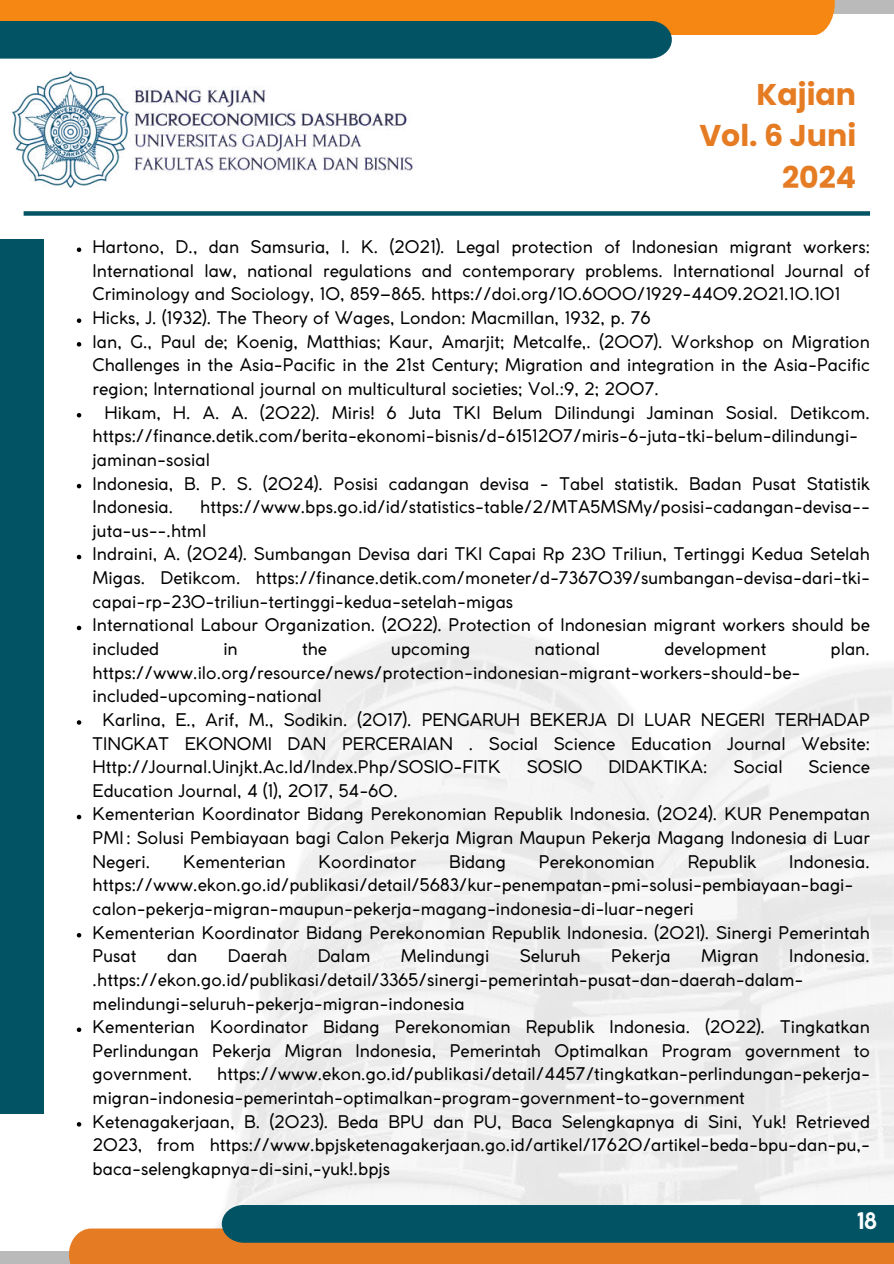
<style>
.page{position:relative;width:894px;height:1264px;background:#fff}
.page>*{position:absolute;margin:0;border:0;box-sizing:border-box;transform-origin:0 0}
.t1{font:700 30px/41.7px "Poppins";color:#e57c23;text-align:right}
.t2{font:700 22.5px "Coco Gothic";color:#fff}
.t3{font:17.25px/23.7px "Coco Gothic";color:#000}
</style>
<div class="page">
<img style="left:79px;top:623px;width:814px;height:605px">
<div style="left:0;top:1250px;width:893px;height:13px;background:#bababa"></div>
<div style="left:0;top:0;width:893px;height:14px;background:#bababa"></div>
<div style="left:69px;top:1228px;width:824px;height:35px;background:#e57c23"></div>
<div style="left:0;top:0;width:834px;height:35px;background:#f68712"></div>
<div style="left:222px;top:1204px;width:671px;height:38px;background:#025464"></div>
<div style="left:0;top:21px;width:671px;height:38px;background:#025464"></div>
<div style="left:0;top:239px;width:44px;height:874px;background:#025464"></div>
<img style="left:11px;top:21px;width:406px;height:195px">
<div style="left:24px;top:211px;width:845px;height:5px;background:#025464"></div>
<svg style="left:77px;top:247px;width:4px;height:5px"></svg>
<svg style="left:77px;top:318px;width:4px;height:5px"></svg>
<svg style="left:77px;top:342px;width:4px;height:4px"></svg>
<svg style="left:77px;top:413px;width:4px;height:4px"></svg>
<svg style="left:77px;top:484px;width:4px;height:4px"></svg>
<svg style="left:77px;top:555px;width:4px;height:4px"></svg>
<svg style="left:77px;top:625px;width:4px;height:5px"></svg>
<svg style="left:77px;top:720px;width:4px;height:4px"></svg>
<svg style="left:77px;top:814px;width:4px;height:5px"></svg>
<svg style="left:77px;top:933px;width:4px;height:4px"></svg>
<svg style="left:77px;top:1027px;width:4px;height:5px"></svg>
<svg style="left:77px;top:1122px;width:4px;height:4px"></svg>
<h1 class="t1" style="left:699px;top:73px;width:158px">Kajian<br>Vol. 6 Juni<br>2024</h1>
<p class="t3" style="left:93px;top:236px;width:778px">Hartono, D., dan Samsuria, I. K. (2021). Legal protection of Indonesian migrant workers:<br>International law, national regulations and contemporary problems. International Journal of Criminology and Sociology, 10, 859–865. https://doi.org/10.6000/1929-4409.2021.10.101<br>Hicks, J. (1932). The Theory of Wages, London: Macmillan, 1932, p. 76<br>Ian, G., Paul de; Koenig, Matthias; Kaur, Amarjit; Metcalfe,. (2007). Workshop on Migration Challenges in the Asia-Pacific in the 21st Century; Migration and integration in the Asia-Pacific region; International journal on multicultural societies; Vol.:9, 2; 2007.</p>
<p class="t3" style="left:93px;top:402px;width:778px;text-indent:12px">Hikam, H. A. A. (2022). Miris! 6 Juta TKI Belum Dilindungi Jaminan Sosial. Detikcom. https://finance.detik.com/berita-ekonomi-bisnis/d-6151207/miris-6-juta-tki-belum-dilindungi&shy;jaminan-sosial<br>Indonesia, B. P. S. (2024). Posisi cadangan devisa - Tabel statistik. Badan Pusat Statistik Indonesia.</p>
<p class="t3" style="left:93px;top:496px;width:778px;text-indent:107px">https://www.bps.go.id/id/statistics-table/2/MTA5MSMy/posisi-cadangan-devisa-- juta-us--.html<br>Indraini, A. (2024). Sumbangan Devisa dari TKI Capai Rp 230 Triliun, Tertinggi Kedua Setelah Migas. Detikcom. https://finance.detik.com/moneter/d-7367039/sumbangan-devisa-dari-tki&shy;capai-rp-230-triliun-tertinggi-kedua-setelah-migas<br>International Labour Organization. (2022). Protection of Indonesian migrant workers should be included</p>
<p class="t3" style="left:223px;top:638px;width:16px">in</p>
<p class="t3" style="left:302px;top:638px;width:27px">the</p>
<p class="t3" style="left:391px;top:638px;width:81px">upcoming</p>
<p class="t3" style="left:534px;top:638px;width:67px">national</p>
<p class="t3" style="left:664px;top:638px;width:103px">development</p>
<p class="t3" style="left:830px;top:638px;width:41px">plan.</p>
<p class="t3" style="left:93px;top:662px;width:709px">https://www.ilo.org/resource/news/protection-indonesian-migrant-workers-should-be-</p>
<p class="t3" style="left:93px;top:685px;width:231px">included-upcoming-national</p>
<p class="t3" style="left:102px;top:709px;width:768px">Karlina, E., Arif, M., Sodikin. (2017). PENGARUH BEKERJA DI LUAR NEGERI TERHADAP</p>
<p class="t3" style="left:93px;top:733px;width:778px">TINGKAT EKONOMI DAN PERCERAIAN . Social Science Education Journal Website:</p>
<p class="t3" style="left:93px;top:756px;width:409px">Http://Journal.Uinjkt.Ac.Id/Index.Php/SOSIO-FITK</p>
<p class="t3" style="left:526px;top:756px;width:57px">SOSIO</p>
<p class="t3" style="left:608px;top:756px;width:101px">DIDAKTIKA:</p>
<p class="t3" style="left:733px;top:756px;width:51px">Social</p>
<p class="t3" style="left:808px;top:756px;width:63px">Science</p>
<p class="t3" style="left:93px;top:780px;width:778px">Education Journal, 4 (1), 2017, 54-60.<br>Kementerian Koordinator Bidang Perekonomian Republik Indonesia. (2024). KUR Penempatan PMI : Solusi Pembiayaan bagi Calon Pekerja Migran Maupun Pekerja Magang Indonesia di Luar Negeri.</p>
<p class="t3" style="left:93px;top:851px;width:778px;text-indent:696px">Indonesia. https://www.ekon.go.id/publikasi/detail/5683/kur-penempatan-pmi-solusi-pembiayaan-bagi&shy;calon-pekerja-migran-maupun-pekerja-magang-indonesia-di-luar-negeri<br>Kementerian Koordinator Bidang Perekonomian Republik Indonesia. (2021). Sinergi Pemerintah Pusat</p>
<p class="t3" style="left:183px;top:851px;width:104px">Kementerian</p>
<p class="t3" style="left:318px;top:851px;width:99px">Koordinator</p>
<p class="t3" style="left:449px;top:851px;width:58px">Bidang</p>
<p class="t3" style="left:538px;top:851px;width:117px">Perekonomian</p>
<p class="t3" style="left:687px;top:851px;width:70px">Republik</p>
<p class="t3" style="left:167px;top:945px;width:32px">dan</p>
<p class="t3" style="left:228px;top:945px;width:61px">Daerah</p>
<p class="t3" style="left:317px;top:945px;width:54px">Dalam</p>
<p class="t3" style="left:401px;top:945px;width:90px">Melindungi</p>
<p class="t3" style="left:519px;top:945px;width:62px">Seluruh</p>
<p class="t3" style="left:611px;top:945px;width:61px">Pekerja</p>
<p class="t3" style="left:701px;top:945px;width:59px">Migran</p>
<p class="t3" style="left:93px;top:945px;width:778px;text-indent:696px">Indonesia. .https://ekon.go.id/publikasi/detail/3365/sinergi-pemerintah-pusat-dan-daerah-dalam&shy;melindungi-seluruh-pekerja-migran-indonesia<br>Kementerian Koordinator Bidang Perekonomian Republik Indonesia. (2022). Tingkatkan Perlindungan Pekerja Migran Indonesia, Pemerintah Optimalkan Program government to government.</p>
<p class="t3" style="left:93px;top:1063px;width:778px;text-indent:124px">https://www.ekon.go.id/publikasi/detail/4457/tingkatkan-perlindungan-pekerja&shy;migran-indonesia-pemerintah-optimalkan-program-government-to-government Ketenagakerjaan, B. (2023). Beda BPU dan PU, Baca Selengkapnya di Sini, Yuk! Retrieved 2023, from https://www.bpjsketenagakerjaan.go.id/artikel/17620/artikel-beda-bpu-dan-pu,- baca-selengkapnya-di-sini,-yuk!.bpjs</p>
<h2 class="t2" style="left:856px;top:1212px;width:22px">18</h2>
</div>
